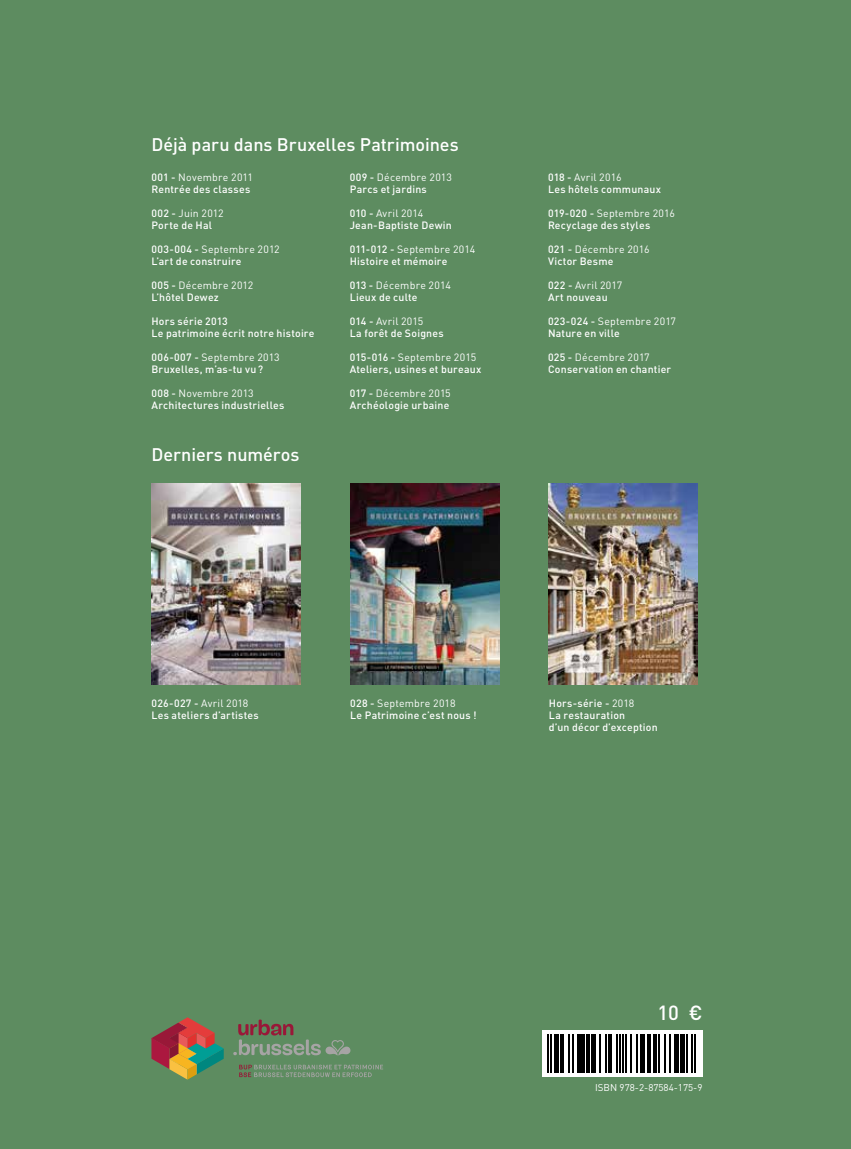
<style>
.page{position:relative;width:851px;height:1149px;background:#fff}
.page>*{position:absolute;margin:0;border:0;box-sizing:border-box;transform-origin:0 0}
.t1{font:500 20.25px "DINOT";color:#fff}
.t2{font:500 18px "DINOT";letter-spacing:-.005em;color:#fff}
.t3{font:500 10.5px/12px "DINOT";letter-spacing:.02em;color:#fff}
.t4{font:9.75px "DINOT";color:#fff}
.s1{font-weight:400}
.s2{font-style:inherit}
</style>
<div class="page">
<div style="left:0;top:0;width:850px;height:1148px;background:#5d8c60"></div>
<svg style="left:542px;top:1030px;width:160px;height:46px;background:#d5d5d5"></svg>
<img style="left:548px;top:483px;width:149px;height:201px">
<img style="left:350px;top:483px;width:149px;height:201px">
<img style="left:152px;top:483px;width:149px;height:201px">
<svg style="left:239px;top:1064px;width:144px;height:12px"></svg>
<svg style="left:233px;top:1019px;width:117px;height:36px"></svg>
<svg style="left:151px;top:1017px;width:73px;height:62px"></svg>
<hr style="left:547px;top:1033px;width:2px;height:39px;background:#000">
<hr style="left:550px;top:1033px;width:2px;height:39px;background:#000">
<div style="left:553px;top:1033px;width:5px;height:39px;background:#000"></div>
<hr style="left:560px;top:1033px;width:3px;height:39px;background:#000">
<hr style="left:568px;top:1033px;width:1px;height:39px;background:#000">
<hr style="left:572px;top:1033px;width:2px;height:39px;background:#000">
<hr style="left:577px;top:1033px;width:3px;height:39px;background:#000">
<hr style="left:581px;top:1033px;width:4px;height:39px;background:#000">
<hr style="left:586px;top:1033px;width:3px;height:39px;background:#000">
<div style="left:591px;top:1033px;width:5px;height:39px;background:#000"></div>
<hr style="left:599px;top:1033px;width:1px;height:39px;background:#000">
<hr style="left:605px;top:1033px;width:1px;height:39px;background:#000">
<hr style="left:608px;top:1033px;width:3px;height:39px;background:#000">
<hr style="left:616px;top:1033px;width:1px;height:39px;background:#000">
<hr style="left:619px;top:1033px;width:2px;height:39px;background:#000">
<hr style="left:622px;top:1033px;width:2px;height:39px;background:#000">
<hr style="left:625px;top:1033px;width:2px;height:39px;background:#000">
<hr style="left:630px;top:1033px;width:1px;height:39px;background:#000">
<hr style="left:636px;top:1033px;width:2px;height:39px;background:#000">
<div style="left:639px;top:1033px;width:5px;height:39px;background:#000"></div>
<hr style="left:647px;top:1033px;width:3px;height:39px;background:#000">
<hr style="left:653px;top:1033px;width:4px;height:39px;background:#000">
<hr style="left:658px;top:1033px;width:1px;height:39px;background:#000">
<hr style="left:664px;top:1033px;width:2px;height:39px;background:#000">
<hr style="left:669px;top:1033px;width:1px;height:39px;background:#000">
<hr style="left:674px;top:1033px;width:4px;height:39px;background:#000">
<div style="left:680px;top:1033px;width:5px;height:39px;background:#000"></div>
<hr style="left:686px;top:1033px;width:2px;height:39px;background:#000">
<hr style="left:691px;top:1033px;width:1px;height:39px;background:#000">
<hr style="left:694px;top:1033px;width:1px;height:39px;background:#000">
<h2 class="t2" style="left:151px;top:133px;width:309px">Déjà paru dans Bruxelles Patrimoines</h2>
<p class="t3" style="left:151px;top:171px;width:103px">001 - <span class="s1">Novembre 2011<br></span>Rentrée des classes</p>
<p class="t3" style="left:151px;top:207px;width:74px">002 - <span class="s1">Juin 2012<br></span>Porte de Hal</p>
<p class="t3" style="left:151px;top:243px;width:130px">003-004 <span class="s2">-</span> <span class="s1">Septembre 2012<br></span>L’art de construire</p>
<p class="t3" style="left:151px;top:279px;width:103px">005 <span class="s2">-</span> <span class="s1">Décembre 2012<br></span>L’hôtel Dewez</p>
<p class="t3" style="left:151px;top:315px;width:164px">Hors série 2013<br>Le patrimoine écrit notre histoire</p>
<p class="t3" style="left:151px;top:351px;width:130px">006-007 <span class="s2">-</span> <span class="s1">Septembre 2013<br></span>Bruxelles, m’as-tu vu?</p>
<p class="t3" style="left:151px;top:387px;width:135px">008 - <span class="s1">Novembre 2013<br></span>Architectures industrielles</p>
<h2 class="t2" style="left:151px;top:442px;width:149px">Derniers numéros</h2>
<p class="t3" style="left:349px;top:171px;width:104px">009 <span class="s2">-</span> <span class="s1">Décembre 2013<br></span>Parcs et jardins</p>
<p class="t3" style="left:349px;top:207px;width:103px">010 <span class="s2">-</span> <span class="s1">Avril 2014<br></span>Jean-Baptiste Dewin</p>
<p class="t3" style="left:349px;top:243px;width:127px">011-012 <span class="s2">-</span> <span class="s1">Septembre 2014<br></span>Histoire et mémoire</p>
<p class="t3" style="left:349px;top:279px;width:103px">013 <span class="s2">-</span> <span class="s1">Décembre 2014<br></span>Lieux de culte</p>
<p class="t3" style="left:349px;top:315px;width:95px">014 <span class="s2">-</span> <span class="s1">Avril 2015<br></span>La forêt de Soignes</p>
<p class="t3" style="left:349px;top:351px;width:133px">015-016 <span class="s2">-</span> <span class="s1">Septembre 2015<br></span>Ateliers, usines et bureaux</p>
<p class="t3" style="left:349px;top:387px;width:102px">017 - <span class="s1">Décembre 2015<br></span>Archéologie urbaine</p>
<p class="t3" style="left:548px;top:171px;width:114px">018 <span class="s2">-</span> <span class="s1">Avril 2016<br></span>Les hôtels communaux</p>
<p class="t3" style="left:548px;top:207px;width:128px">019-020 <span class="s2">-</span> <span class="s1">Septembre 2016<br></span>Recyclage des styles</p>
<p class="t3" style="left:548px;top:243px;width:103px">021 <span class="s2">-</span> <span class="s1">Décembre 2016<br></span>Victor Besme</p>
<p class="t3" style="left:548px;top:279px;width:76px">022 <span class="s2">-</span> <span class="s1">Avril 2017<br></span>Art nouveau</p>
<p class="t3" style="left:548px;top:315px;width:129px">023-024 <span class="s2">-</span> <span class="s1">Septembre 2017<br></span>Nature en ville</p>
<p class="t3" style="left:548px;top:351px;width:125px">025 <span class="s2">-</span> <span class="s1">Décembre 2017<br></span>Conservation en chantier</p>
<p class="t3" style="left:151px;top:697px;width:109px">026-027 <span class="s2">-</span> <span class="s1">Avril 2018<br></span>Les ateliers d’artistes</p>
<p class="t3" style="left:350px;top:697px;width:128px">028 <span class="s2">-</span> <span class="s1">Septembre 2018<br></span>Le Patrimoine c’est nous !</p>
<p class="t3" style="left:549px;top:697px;width:110px">Hors-série <span class="s2">-</span> <span class="s1">2018<br></span>La restauration<br>d’un décor d’exception</p>
<h1 class="t1" style="left:657px;top:999px;width:47px">10 €</h1>
<p class="t4" style="left:595px;top:1081px;width:109px">ISBN 978-2-87584-175-9</p>
</div>
